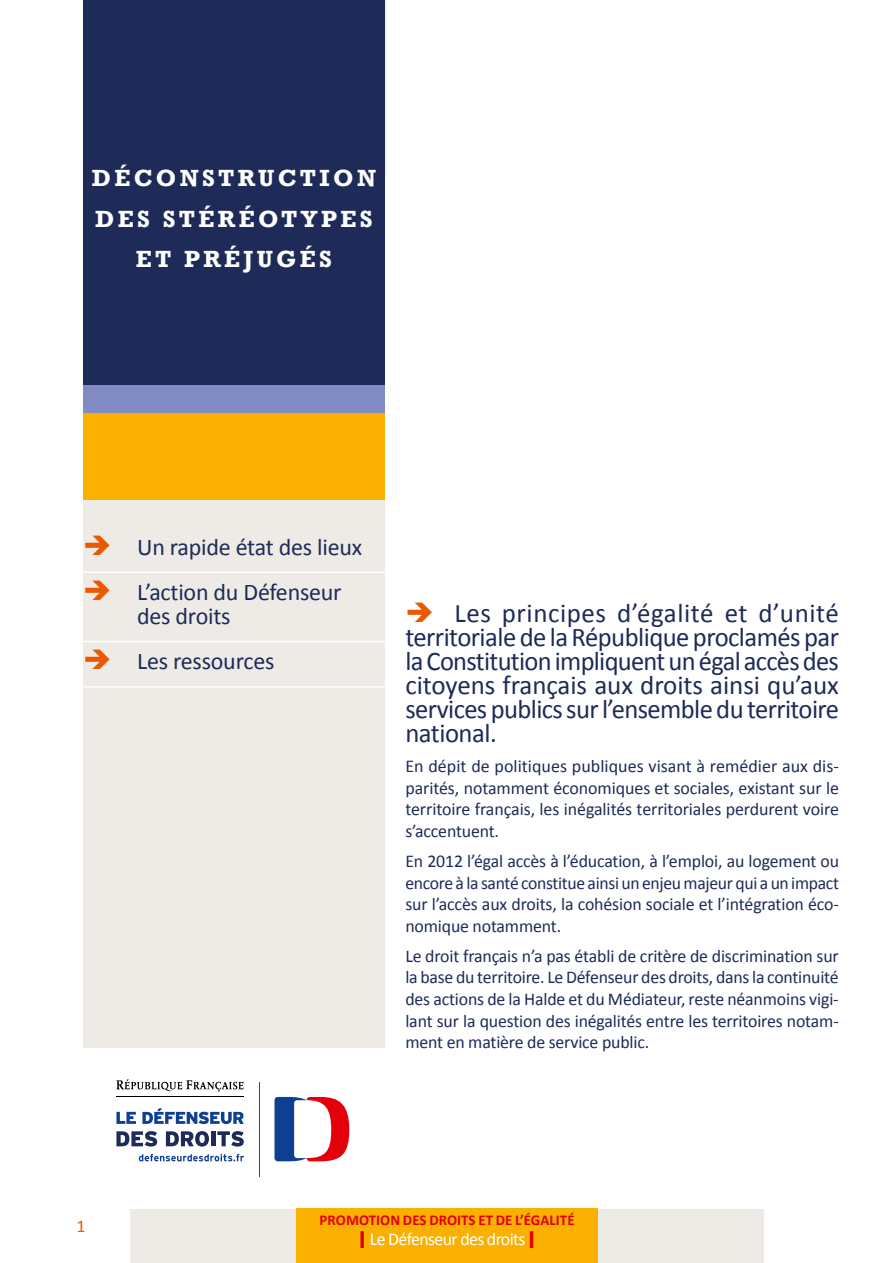
<style>
.page{position:relative;width:893px;height:1263px;background:#fff}
.page>*{position:absolute;margin:0;border:0;box-sizing:border-box;transform-origin:0 0}
.t1{font:27px/24px "Calibri";letter-spacing:-.02em;color:#1e2b58;text-align:justify}
.t2{font:24px/24px "Calibri";letter-spacing:-.01em;color:#1e2b58}
.t3{font:700 24px/40.5px "Rockwell";letter-spacing:.14em;color:#fff;text-align:center}
.t4{font:18px/21.6px "Calibri";letter-spacing:-.01em;color:#1e2b58;text-align:justify}
.t5{font:18px "Calibri";letter-spacing:-.035em;color:#fff}
.t6{font:18px "Calibri";color:#ea5901}
.t7{font:700 15px "Calibri";letter-spacing:.005em;color:#e3000b}
.s1{color:#ea5901}
.s2{font-weight:700;font-size:27px;color:#e3000b}
</style>
<div class="page">
<div style="left:130px;top:1209px;width:633px;height:54px;background:#eeeae5"></div>
<div style="left:297px;top:1209px;width:301px;height:54px;background:#f9b000"></div>
<div style="left:83px;top:493px;width:302px;height:555px;background:#eeeae5"></div>
<div style="left:83px;top:0;width:302px;height:385px;background:#1e2b58"></div>
<div style="left:83px;top:385px;width:302px;height:86px;background:#838bc4"></div>
<div style="left:83px;top:414px;width:302px;height:86px;background:#f9b000"></div>
<hr style="left:83px;top:571px;width:302px;height:2px;background:#fff">
<hr style="left:83px;top:641px;width:302px;height:1px;background:#fff">
<hr style="left:83px;top:686px;width:302px;height:1px;background:#fff">
<hr style="left:259px;top:1082px;width:1px;height:94px;background:#e3000b">
<svg style="left:274px;top:1097px;width:75px;height:64px"></svg>
<svg style="left:116px;top:1112px;width:20px;height:12px"></svg>
<svg style="left:142px;top:1108px;width:102px;height:16px"></svg>
<svg style="left:116px;top:1131px;width:41px;height:15px"></svg>
<svg style="left:166px;top:1131px;width:43px;height:15px"></svg>
<hr style="left:211px;top:1131px;width:4px;height:15px;background:#1e2b58">
<svg style="left:217px;top:1131px;width:27px;height:15px"></svg>
<hr style="left:116px;top:1096px;width:128px;height:1px;background:#000">
<svg style="left:116px;top:1079px;width:128px;height:13px"></svg>
<svg style="left:139px;top:1154px;width:105px;height:7px"></svg>
<h2 class="t3" style="left:92px;top:158px;width:286px">DÉCONSTRUCTION<br>D ES STÉRÉOTYPES<br>ET PRÉJUGÉS</h2>
<h2 class="t2" style="left:83px;top:533px;width:280px"><span class="s1">➔</span> Un rapide état des lieux</h2>
<h2 class="t2" style="left:137px;top:579px;width:206px;text-indent:-54px"><span class="s1">➔</span> L’action du Défenseur des droits</h2>
<h2 class="t2" style="left:83px;top:648px;width:193px"><span class="s1">➔</span> Les ressources</h2>
<h1 class="t1" style="left:405px;top:600px;width:435px"><span class="s1">➔</span> Les principes d’égalité et d’unité territoriale de la République proclamés par la Constitution impliquent un égal accès des citoyens français aux droits ainsi qu’aux services publics sur l’ensemble du territoire national.</h1>
<p class="t4" style="left:405px;top:754px;width:435px">En dépit de politiques publiques visant à remédier aux dis&shy;parités, notamment économiques et sociales, existant sur le territoire français, les inégalités territoriales perdurent voire s’accentuent.</p>
<p class="t4" style="left:405px;top:849px;width:435px">En 2012 l’égal accès à l’éducation, à l’emploi, au logement ou encore à la santé constitue ainsi un enjeu majeur qui a un impact sur l’accès aux droits, la cohésion sociale et l’intégration éco&shy;nomique notamment.</p>
<p class="t4" style="left:405px;top:944px;width:435px">Le droit français n’a pas établi de critère de discrimination sur la base du territoire. Le Défenseur des droits, dans la continuité des actions de la Halde et du Médiateur, reste néanmoins vigi&shy;lant sur la question des inégalités entre les territoires notam&shy;ment en matière de service public.</p>
<p class="t6" style="left:76px;top:1215px;width:11px">1</p>
<p class="t7" style="left:320px;top:1211px;width:256px">PROMOTION DES DROITS ET DE L’ÉGALITÉ</p>
<p class="t5" style="left:359px;top:1227px;width:174px"><span class="s2">I</span> Le Défenseur des droits <span class="s2">I</span></p>
</div>
